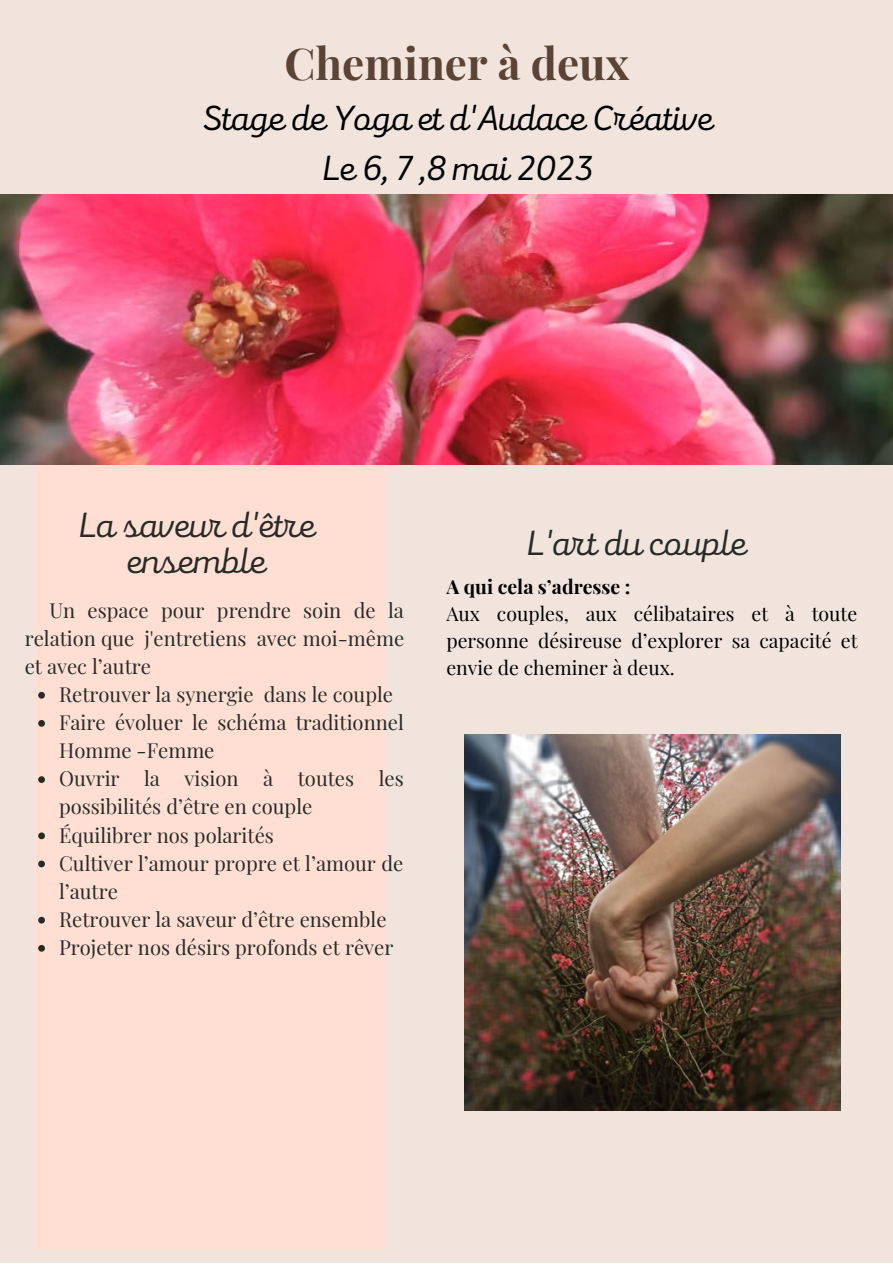
<style>
.page{position:relative;width:893px;height:1264px;background:#fff}
.page>*{position:absolute;margin:0;border:0;box-sizing:border-box;transform-origin:0 0}
.t1{font:700 43.95px "Playfair Display";color:#5b4435}
.t2{font:36px/49.5px "Mixa";color:#000;text-align:center}
.t3{font:36px/36px "Mixa";color:#272b27;text-align:center}
.t4{font:20.25px/28px "Playfair Display";color:#272b27}
.t5{font:19.5px/27px "Playfair Display";color:#000;text-align:justify}
.t6{font:700 19.5px "Playfair Display";color:#000}
</style>
<div class="page">
<div style="left:0;top:0;width:892px;height:1262px;background:#f1e4dc"></div>
<div style="left:34px;top:262px;width:351px;height:986px;background:#ffdfd3"></div>
<img style="left:0;top:195px;width:892px;height:269px">
<img style="left:464px;top:734px;width:376px;height:375px">
<svg style="left:38px;top:692px;width:7px;height:6px"></svg>
<svg style="left:38px;top:720px;width:7px;height:6px"></svg>
<svg style="left:38px;top:776px;width:7px;height:7px"></svg>
<svg style="left:38px;top:832px;width:7px;height:7px"></svg>
<svg style="left:38px;top:860px;width:7px;height:7px"></svg>
<svg style="left:38px;top:916px;width:7px;height:7px"></svg>
<svg style="left:38px;top:944px;width:7px;height:7px"></svg>
<h1 class="t1" style="left:284px;top:32px;width:346px">Cheminer à deux</h1>
<h2 class="t2" style="left:201px;top:91px;width:512px">Stage de Yoga et d'Audace Créative<br>Le 6, 7 ,8 mai 2023</h2>
<h2 class="t3" style="left:78px;top:505px;width:238px">La saveur d'être ensemble</h2>
<p class="t4" style="left:25px;top:595px;width:381px;text-align:justify;text-indent:25px">Un espace pour prendre soin de la relation que j'entretiens avec moi-même et avec l’autre</p>
<p class="t4" style="left:59px;top:679px;width:346px">Retrouver la synergie dans le couple<br>Faire évoluer le schéma traditionnel<br>Homme -Femme<br>Ouvrir la vision à toutes les possibilités d’être en couple<br>Équilibrer nos polarités<br>Cultiver l’amour propre et l’amour de l’autre<br>Retrouver la saveur d’être ensemble<br>Projeter nos désirs profonds et rêver</p>
<h2 class="t3" style="left:525px;top:523px;width:221px">L'art du couple</h2>
<p class="t6" style="left:446px;top:573px;width:186px">A qui cela s’adresse :</p>
<p class="t5" style="left:446px;top:599px;width:413px">Aux couples, aux célibataires et à toute personne désireuse d’explorer sa capacité et envie de cheminer à deux.</p>
</div>
